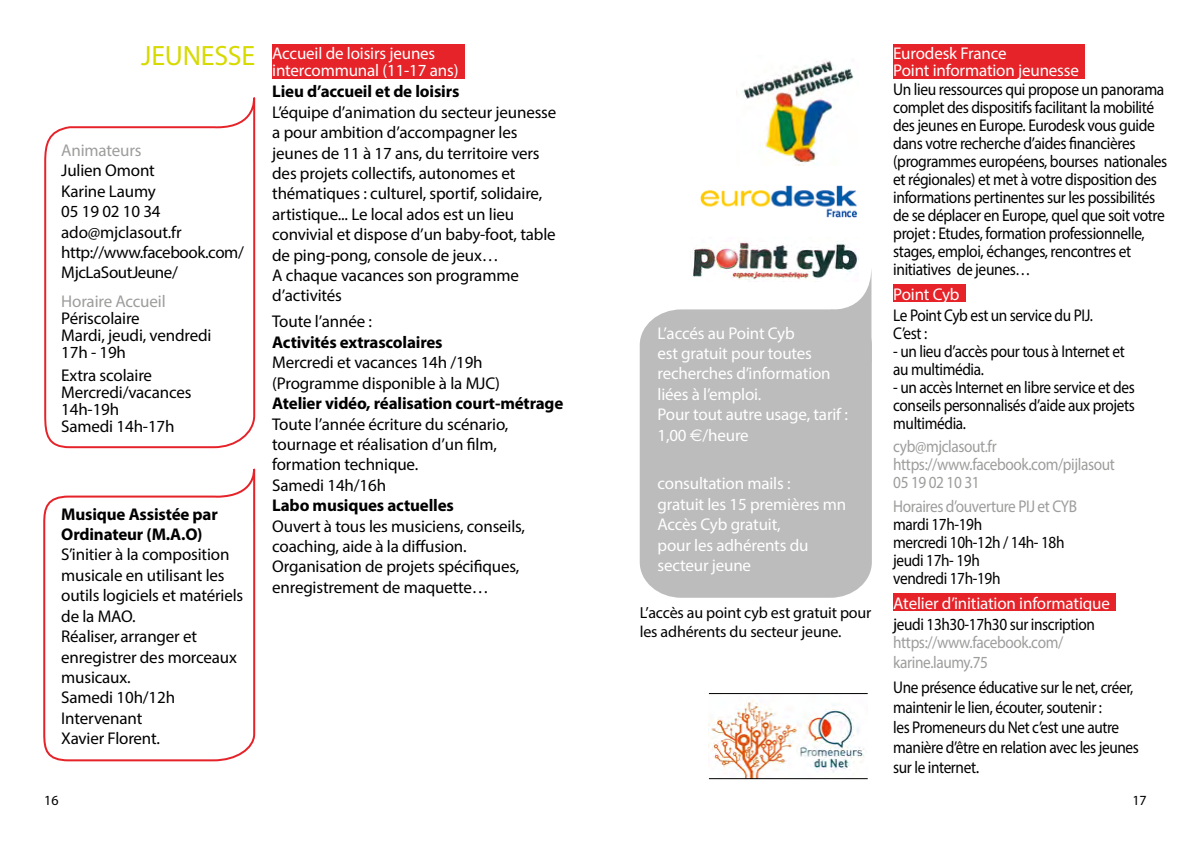
<style>
.page{position:relative;width:1191px;height:851px;background:#fff}
.page>*{position:absolute;margin:0;border:0;box-sizing:border-box;transform-origin:0 0}
.t1{font:28px "Myriad Pro";letter-spacing:-.01em;color:#d7da00}
.t2{font:17px/20.4px "Myriad Pro";letter-spacing:-.02em;color:#000}
.t3{font:17px/18px "Myriad Pro";letter-spacing:-.02em;color:#000;scale:.91 1}
.t4{font:17px/18px "Myriad Pro";letter-spacing:-.02em;color:#000;scale:.9 1}
.t5{font:17px/20.4px "Myriad Pro";letter-spacing:-.01em;color:#fff}
.t6{font:700 17px/20.4px "Myriad Pro";letter-spacing:-.01em;color:#000}
.t7{font:17px/18px "Myriad Pro";letter-spacing:-.025em;color:#9d9d9c;scale:.9 1}
.t8{font:17px "Myriad Pro";letter-spacing:-.025em;color:#9d9d9c}
.t9{font:16px/19.2px "Myriad Pro";letter-spacing:-.01em;color:#000}
.t10{font:14px "Myriad Pro";color:#000}
.s1{font-family:"Euro Sans"}
</style>
<div class="page">
<svg style="left:44px;top:97px;width:212px;height:352px"></svg>
<svg style="left:43px;top:468px;width:213px;height:294px"></svg>
<img style="left:736px;top:60px;width:118px;height:105px">
<img style="left:690px;top:241px;width:168px;height:41px">
<svg style="left:830px;top:268px;width:42px;height:41px"></svg>
<div style="left:639px;top:309px;width:233px;height:288px;background:#bcbcbc"></div>
<img style="left:709px;top:694px;width:158px;height:84px">
<hr style="left:709px;top:693px;width:158px;height:1px;background:#000">
<hr style="left:709px;top:778px;width:158px;height:1px;background:#000">
<div style="left:272px;top:44px;width:192px;height:34px;background:#e52329"></div>
<div style="left:893px;top:44px;width:191px;height:34px;background:#e52329"></div>
<div style="left:893px;top:285px;width:72px;height:17px;background:#e52329"></div>
<div style="left:893px;top:594px;width:222px;height:17px;background:#e52329"></div>
<img style="left:700px;top:185px;width:157px;height:33px">
<h1 class="t1" style="left:141px;top:39px;width:115px">JEUNESSE</h1>
<p class="t8" style="left:61px;top:140px;width:82px">Animateurs</p>
<p class="t2" style="left:61px;top:160px;width:184px">Julien Omont<br>Karine Laumy<br>05 19 02 10 34 ado@mjclasout.fr http://www.facebook.com/<br>MjcLaSoutJeune/</p>
<p class="t8" style="left:61px;top:290px;width:106px">Horaire Accueil</p>
<p class="t2" style="left:61px;top:309px;width:152px;line-height:17px">Périscolaire<br>Mardi, jeudi, vendredi<br>17h - 19h</p>
<p class="t2" style="left:61px;top:366px;width:132px;line-height:17px">Extra scolaire<br>Mercredi/vacances<br>14h-19h<br>Samedi 14h-17h</p>
<p class="t6" style="left:61px;top:503px;width:158px">Musique Assistée par<br>Ordinateur (M.A.O)</p>
<p class="t2" style="left:61px;top:544px;width:184px">S’initier à la composition musicale en utilisant les outils logiciels et matériels de la MAO.<br>Réaliser, arranger et enregistrer des morceaux musicaux.<br>Samedi 10h/12h<br>Intervenant<br>Xavier Florent.</p>
<p class="t5" style="left:272px;top:45px;width:188px;line-height:17px">Accueil de loisirs jeunes intercommunal (11-17 ans)</p>
<p class="t6" style="left:272px;top:81px;width:189px">Lieu d’accueil et de loisirs</p>
<p class="t2" style="left:272px;top:101px;width:286px">L’équipe d’animation du secteur jeunesse a pour ambition d’accompagner les jeunes de 11 à 17 ans, du territoire vers des projets collectifs, autonomes et thématiques : culturel, sportif, solidaire, artistique... Le local ados est un lieu convivial et dispose d’un baby-foot, table de ping-pong, console de jeux…<br>A chaque vacances son programme d’activités</p>
<p class="t2" style="left:272px;top:311px;width:101px">Toute l’année :</p>
<p class="t6" style="left:272px;top:331px;width:172px">Activités extrascolaires</p>
<p class="t2" style="left:272px;top:352px;width:229px">Mercredi et vacances 14h /19h (Programme disponible à la MJC)</p>
<p class="t6" style="left:272px;top:392px;width:293px">Atelier vidéo, réalisation court-métrage</p>
<p class="t2" style="left:272px;top:413px;width:238px">Toute l’année écriture du scénario, tournage et réalisation d’un film, formation technique.<br>Samedi 14h/16h</p>
<p class="t6" style="left:272px;top:494px;width:183px">Labo musiques actuelles</p>
<p class="t2" style="left:272px;top:515px;width:254px">Ouvert à tous les musiciens, conseils, coaching, aide à la diffusion.<br>Organisation de projets spécifiques, enregistrement de maquette…</p>
<p class="t5" style="left:657px;top:322px;width:192px">L’accés au Point Cyb<br>est gratuit pour toutes recherches d’information liées à l’emploi.<br>Pour tout autre usage, tarif :<br>1,00 <span class="s1">e</span>/heure</p>
<p class="t5" style="left:657px;top:473px;width:190px">consultation mails :<br>gratuit les 15 premières mn<br>Accès Cyb gratuit,<br>pour les adhérents du secteur jeune</p>
<p class="t9" style="left:639px;top:602px;width:233px">L’accès au point cyb est gratuit pour les adhérents du secteur jeune.</p>
<p class="t5" style="left:893px;top:45px;width:187px;line-height:17px">Eurodesk France<br>Point information jeunesse</p>
<p class="t3" style="left:893px;top:80px;width:303px">Un lieu ressources qui propose un panorama complet des dispositifs facilitant la mobilité des jeunes en Europe. Eurodesk vous guide dans votre recherche d’aides financières (programmes européens, bourses nationales et régionales) et met à votre disposition des informations pertinentes sur les possibilités de se déplacer en Europe, quel que soit votre projet : Etudes, formation professionnelle, stages, emploi, échanges, rencontres et initiatives de jeunes…</p>
<p class="t5" style="left:893px;top:283px;width:68px">Point Cyb</p>
<p class="t4" style="left:893px;top:305px;width:223px">Le Point Cyb est un service du PIJ.<br>C’est :</p>
<p class="t4" style="left:893px;top:341px;width:259px">- un lieu d’accès pour tous à Internet et au multimédia.</p>
<p class="t4" style="left:893px;top:377px;width:270px;text-align:justify">- un accès Internet en libre service et des conseils personnalisés d’aide aux projets multimédia.</p>
<p class="t7" style="left:893px;top:437px;width:248px">cyb@mjclasout.fr https://www.facebook.com/pijlasout<br>05 19 02 10 31</p>
<p class="t7" style="left:893px;top:497px;width:206px">Horaires d’ouverture PIJ et CYB</p>
<p class="t4" style="left:893px;top:515px;width:192px">mardi 17h-19h<br>mercredi 10h-12h / 14h- 18h jeudi 17h- 19h<br>vendredi 17h-19h</p>
<p class="t5" style="left:893px;top:592px;width:218px">Atelier d’initiation informatique</p>
<p class="t2" style="left:893px;top:613px;width:203px">jeudi 13h30-17h30 sur inscription</p>
<p class="t7" style="left:893px;top:631px;width:190px;line-height:20px">https://www.facebook.com/ karine.laumy.75</p>
<p class="t4" style="left:893px;top:677px;width:274px;line-height:20px">Une présence éducative sur le net, créer, maintenir le lien, écouter, soutenir :<br>les Promeneurs du Net c’est une autre manière d’être en relation avec les jeunes sur le internet.</p>
<p class="t10" style="left:44px;top:791px;width:16px">16</p>
<p class="t10" style="left:1132px;top:791px;width:16px">17</p>
</div>
